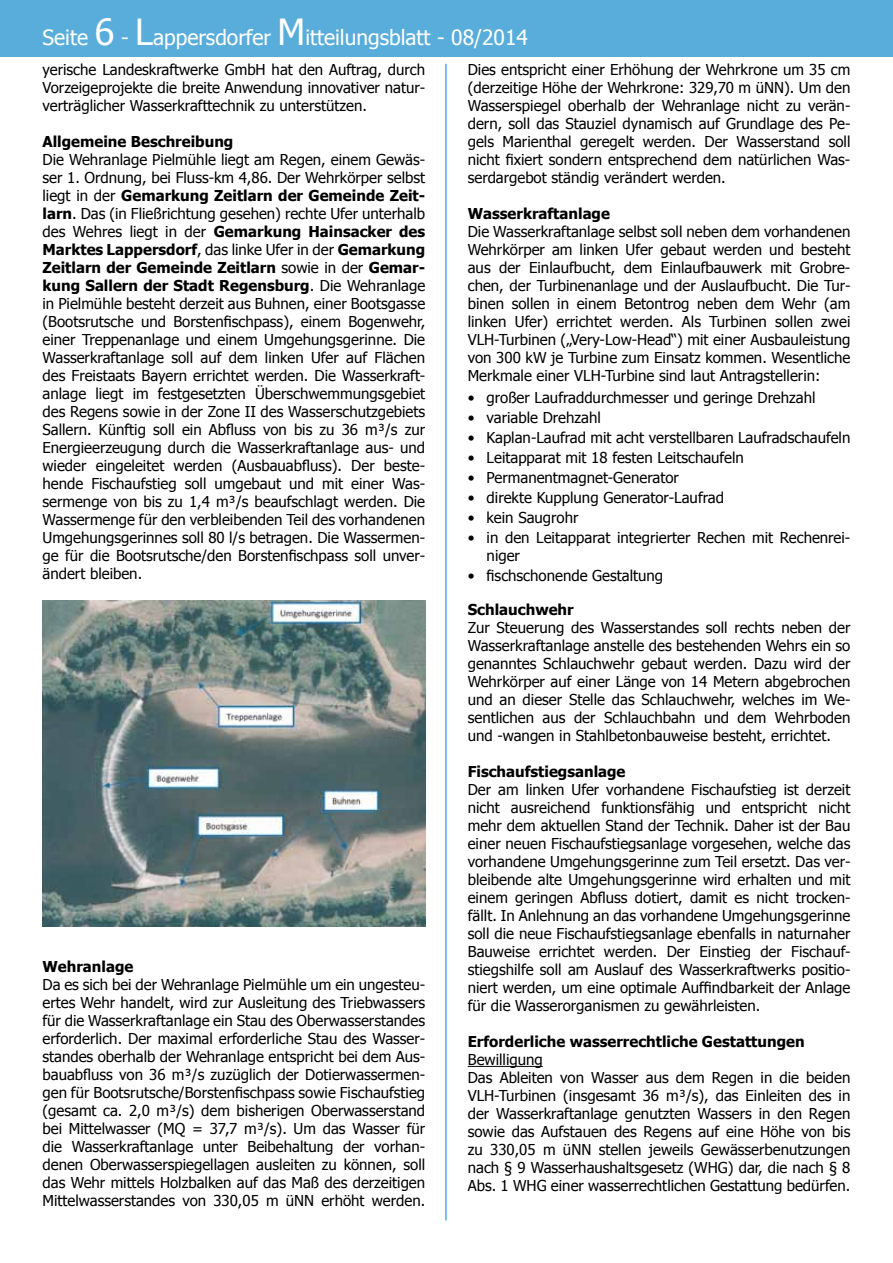
<style>
.page{position:relative;width:893px;height:1263px;background:#fff}
.page>*{position:absolute;margin:0;border:0;box-sizing:border-box;transform-origin:0 0}
.t1{font:21px "Tahoma";color:#fff}
.t2{font:15px/18px "Tahoma";color:#000;text-align:justify}
.t3{font:700 15px "Tahoma";color:#000}
.s1{font-size:36px}
.s2{font-weight:700}
</style>
<div class="page">
<div style="left:0;top:0;width:893px;height:57px;background:#59adda"></div>
<hr style="left:446px;top:64px;width:1px;height:1156px;background:#0081c7">
<img style="left:43px;top:601px;width:382px;height:325px">
<hr style="left:468px;top:1066px;width:75px;height:1px;background:#000">
<h1 class="t1" style="left:43px;top:24px;width:487px">Seite <span class="s1">6</span> - <span class="s1">L</span>appersdorfer <span class="s1">M</span>itteilungsblatt - 08/2014</h1>
<p class="t2" style="left:43px;top:60px;width:384px">yerische Landeskraftwerke GmbH hat den Auftrag, durch Vorzeigeprojekte die breite Anwendung innovativer natur&shy;verträglicher Wasserkrafttechnik zu unterstützen.</p>
<p class="t3" style="left:43px;top:131px;width:192px">Allgemeine Beschreibung</p>
<p class="t2" style="left:43px;top:150px;width:384px">Die Wehranlage Pielmühle liegt am Regen, einem Gewäs&shy;ser 1. Ordnung, bei Fluss-km 4,86. Der Wehrkörper selbst liegt in der <span class="s2">Gemarkung Zeitlarn der Gemeinde Zeit&shy;larn</span>. Das (in Fließrichtung gesehen) rechte Ufer unterhalb des Wehres liegt in der <span class="s2">Gemarkung Hainsacker des Marktes Lappersdorf</span>, das linke Ufer in der <span class="s2">Gemarkung Zeitlarn der Gemeinde Zeitlarn</span> sowie in der <span class="s2">Gemar&shy;kung Sallern der Stadt Regensburg</span>. Die Wehranlage in Pielmühle besteht derzeit aus Buhnen, einer Bootsgasse (Bootsrutsche und Borstenfischpass), einem Bogenwehr, einer Treppenanlage und einem Umgehungsgerinne. Die Wasserkraftanlage soll auf dem linken Ufer auf Flächen des Freistaats Bayern errichtet werden. Die Wasserkraft&shy;anlage liegt im festgesetzten Überschwemmungsgebiet des Regens sowie in der Zone II des Wasserschutzgebiets Sallern. Künftig soll ein Abfluss von bis zu 36 m³/s zur Energieerzeugung durch die Wasserkraftanlage aus- und wieder eingeleitet werden (Ausbauabfluss). Der beste&shy;hende Fischaufstieg soll umgebaut und mit einer Was&shy;sermenge von bis zu 1,4 m³/s beaufschlagt werden. Die Wassermenge für den verbleibenden Teil des vorhandenen Umgehungsgerinnes soll 80 l/s betragen. Die Wassermen&shy;ge für die Bootsrutsche/den Borstenfischpass soll unver&shy;ändert bleiben.</p>
<p class="t2" style="left:468px;top:60px;width:384px">Dies entspricht einer Erhöhung der Wehrkrone um 35 cm (derzeitige Höhe der Wehrkrone: 329,70 m üNN). Um den Wasserspiegel oberhalb der Wehranlage nicht zu verän&shy;dern, soll das Stauziel dynamisch auf Grundlage des Pe&shy;gels Marienthal geregelt werden. Der Wasserstand soll nicht fixiert sondern entsprechend dem natürlichen Was&shy;serdargebot ständig verändert werden.</p>
<p class="t3" style="left:468px;top:203px;width:144px">Wasserkraftanlage</p>
<p class="t2" style="left:468px;top:222px;width:384px">Die Wasserkraftanlage selbst soll neben dem vorhandenen Wehrkörper am linken Ufer gebaut werden und besteht aus der Einlaufbucht, dem Einlaufbauwerk mit Grobre&shy;chen, der Turbinenanlage und der Auslaufbucht. Die Tur&shy;binen sollen in einem Betontrog neben dem Wehr (am linken Ufer) errichtet werden. Als Turbinen sollen zwei VLH-Turbinen („Very-Low-Head“) mit einer Ausbauleistung von 300 kW je Turbine zum Einsatz kommen. Wesentliche Merkmale einer VLH-Turbine sind laut Antragstellerin:</p>
<p class="t2" style="left:468px;top:388px;width:349px">• großer Laufraddurchmesser und geringe Drehzahl</p>
<p class="t2" style="left:468px;top:408px;width:135px">• variable Drehzahl</p>
<p class="t2" style="left:468px;top:428px;width:384px">• Kaplan-Laufrad mit acht verstellbaren Laufradschaufeln</p>
<p class="t2" style="left:468px;top:448px;width:278px">• Leitapparat mit 18 festen Leitschaufeln</p>
<p class="t2" style="left:468px;top:468px;width:213px">• Permanentmagnet-Generator</p>
<p class="t2" style="left:468px;top:488px;width:258px">• direkte Kupplung Generator-Laufrad</p>
<p class="t2" style="left:468px;top:508px;width:112px">• kein Saugrohr</p>
<p class="t2" style="left:487px;top:528px;width:365px;text-indent:-19px">• in den Leitapparat integrierter Rechen mit Rechenrei&shy;niger</p>
<p class="t2" style="left:468px;top:566px;width:197px">• fischschonende Gestaltung</p>
<p class="t3" style="left:468px;top:599px;width:107px">Schlauchwehr</p>
<p class="t2" style="left:468px;top:618px;width:384px">Zur Steuerung des Wasserstandes soll rechts neben der Wasserkraftanlage anstelle des bestehenden Wehrs ein so genanntes Schlauchwehr gebaut werden. Dazu wird der Wehrkörper auf einer Länge von 14 Metern abgebrochen und an dieser Stelle das Schlauchwehr, welches im We&shy;sentlichen aus der Schlauchbahn und dem Wehrboden und -wangen in Stahlbetonbauweise besteht, errichtet.</p>
<p class="t3" style="left:468px;top:761px;width:159px">Fischaufstiegsanlage</p>
<p class="t2" style="left:468px;top:780px;width:384px">Der am linken Ufer vorhandene Fischaufstieg ist derzeit nicht ausreichend funktionsfähig und entspricht nicht mehr dem aktuellen Stand der Technik. Daher ist der Bau einer neuen Fischaufstiegsanlage vorgesehen, welche das vorhandene Umgehungsgerinne zum Teil ersetzt. Das ver&shy;bleibende alte Umgehungsgerinne wird erhalten und mit einem geringen Abfluss dotiert, damit es nicht trocken&shy;fällt. In Anlehnung an das vorhandene Umgehungsgerinne soll die neue Fischaufstiegsanlage ebenfalls in naturnaher Bauweise errichtet werden. Der Einstieg der Fischauf&shy;stiegshilfe soll am Auslauf des Wasserkraftwerks positio&shy;niert werden, um eine optimale Auffindbarkeit der Anlage für die Wasserorganismen zu gewährleisten.</p>
<p class="t3" style="left:468px;top:1031px;width:338px">Erforderliche wasserrechtliche Gestattungen</p>
<p class="t2" style="left:468px;top:1050px;width:384px;text-align:left">Bewilligung<br>Das Ableiten von Wasser aus dem Regen in die beiden VLH-Turbinen (insgesamt 36 m³/s), das Einleiten des in der Wasserkraftanlage genutzten Wassers in den Regen sowie das Aufstauen des Regens auf eine Höhe von bis zu 330,05 m üNN stellen jeweils Gewässerbenutzungen nach § 9 Wasserhaushaltsgesetz (WHG) dar, die nach § 8<br>Abs. 1 WHG einer wasserrechtlichen Gestattung bedürfen.</p>
<p class="t3" style="left:43px;top:956px;width:92px">Wehranlage</p>
<p class="t2" style="left:43px;top:975px;width:384px">Da es sich bei der Wehranlage Pielmühle um ein ungesteu&shy;ertes Wehr handelt, wird zur Ausleitung des Triebwassers für die Wasserkraftanlage ein Stau des Oberwasserstandes erforderlich. Der maximal erforderliche Stau des Wasser&shy;standes oberhalb der Wehranlage entspricht bei dem Aus&shy;bauabfluss von 36 m³/s zuzüglich der Dotierwassermen&shy;gen für Bootsrutsche/Borstenfischpass sowie Fischaufstieg (gesamt ca. 2,0 m³/s) dem bisherigen Oberwasserstand bei Mittelwasser (MQ = 37,7 m³/s). Um das Wasser für die Wasserkraftanlage unter Beibehaltung der vorhan&shy;denen Oberwasserspiegellagen ausleiten zu können, soll das Wehr mittels Holzbalken auf das Maß des derzeitigen Mittelwasserstandes von 330,05 m üNN erhöht werden.</p>
</div>
